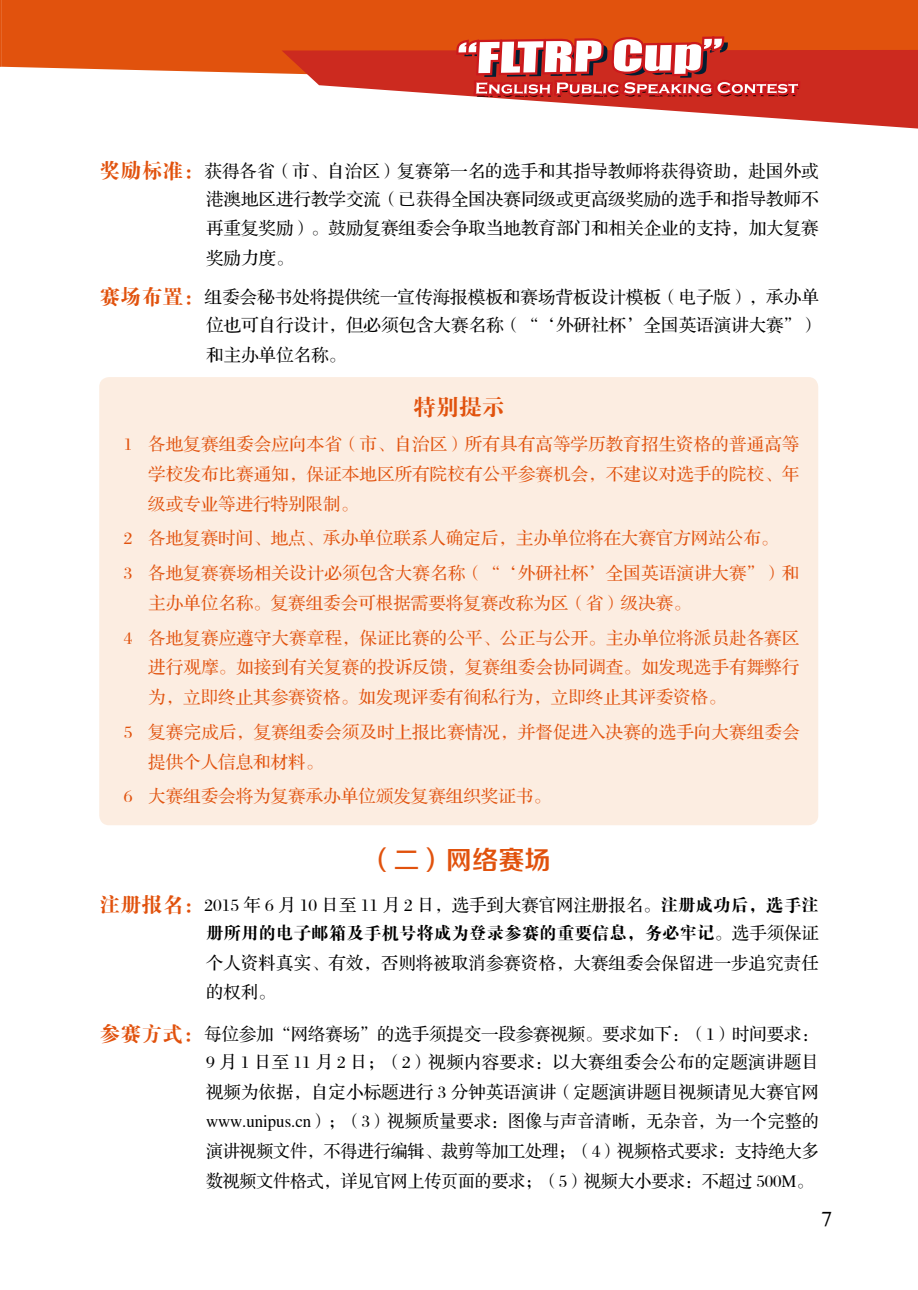
<style>
.page{position:relative;width:918px;height:1290px;background:#fff}
.page>*{position:absolute;margin:0;border:0;box-sizing:border-box;transform-origin:0 0}
.t1{font:26.25px "FZZZHONGJW GB1 0";color:#e1520d}
.t2{font:22.75px "FZDBSJW GB1 0";color:#e1520d}
.t3{font:21px "Bangla MN";color:#000}
.t4{font:17.5px/29.8px "FZS3 JW GB1 0";color:#000;text-align:right}
.t5{font:17.5px/29.8px "FZS3 JW GB1 0";letter-spacing:.005em;color:#e1520d}
.t6{font:17.5px "FZDBSJW GB1 0";color:#000}
.s1{font-family:"FZDBSJW GB1 0";font-size:21px;color:#e1520d}
.s2{font-family:"FZDBSJW GB1 0"}
.s3{font-family:"FZS3 JW GB1 0"}
</style>
<div class="page">
<div style="left:2px;top:0;width:916px;height:74px;background:#e1520d"></div>
<svg style="left:0;top:0;width:2px;height:67px"></svg>
<svg style="left:282px;top:50px;width:636px;height:79px;fill:#cc2a1f"></svg>
<svg style="left:454px;top:0;width:350px;height:129px"></svg>
<div style="left:99px;top:377px;width:719px;height:448px;background:#fcede1;border-radius:10px"></div>
<p class="t4" style="left:99px;top:158px;width:721px;line-height:28px"><span class="s1">奖励标准：</span>获得各省（市、自治区）复赛第一名的选手和其指导教师将获得资助，赴国外或港澳地区进行教学交流（已获得全国决赛同级或更高级奖励的选手和指导教师不</p>
<p class="t4" style="left:206px;top:214px;width:614px;text-align:left">再重复奖励）。鼓励复赛组委会争取当地教育部门和相关企业的支持，加大复赛奖励力度。</p>
<p class="t4" style="left:99px;top:284px;width:721px;line-height:28px"><span class="s1">赛场布置：</span>组委会秘书处将提供统一宣传海报模板和赛场背板设计模板（电子版），承办单位也可自行设计，但必须包含大赛名称（“‘外研社杯’全国英语演讲大赛”）</p>
<p class="t4" style="left:206px;top:341px;width:141px">和主办单位名称。</p>
<h2 class="t2" style="left:413px;top:395px;width:93px">特别提示</h2>
<p class="t5" style="left:148px;top:430px;width:653px;text-align:justify;text-indent:-24px">1 各地复赛组委会应向本省（市、自治区）所有具有高等学历教育招生资格的普通高等学校发布比赛通知，保证本地区所有院校有公平参赛机会，不建议对选手的院校、年级或专业等进行特别限制。</p>
<p class="t5" style="left:124px;top:522px;width:677px;line-height:34.6px">2 各地复赛时间、地点、承办单位联系人确定后，主办单位将在大赛官方网站公布。<br>3 各地复赛赛场相关设计必须包含大赛名称（“‘外研社杯’全国英语演讲大赛”）和</p>
<p class="t5" style="left:124px;top:586px;width:677px;line-height:34.6px;text-indent:24px">主办单位名称。复赛组委会可根据需要将复赛改称为区（省）级决赛。<br>4 各地复赛应遵守大赛章程，保证比赛的公平、公正与公开。主办单位将派员赴各赛区</p>
<p class="t5" style="left:148px;top:653px;width:652px">进行观摩。如接到有关复赛的投诉反馈，复赛组委会协同调查。如发现选手有舞弊行为，立即终止其参赛资格。如发现评委有徇私行为，立即终止其评委资格。</p>
<p class="t5" style="left:148px;top:718px;width:653px;text-indent:-24px">5 复赛完成后，复赛组委会须及时上报比赛情况，并督促进入决赛的选手向大赛组委会提供个人信息和材料。</p>
<p class="t5" style="left:124px;top:782px;width:428px">6 大赛组委会将为复赛承办单位颁发复赛组织奖证书。</p>
<h1 class="t1" style="left:367px;top:846px;width:185px">（二）网络赛场</h1>
<p class="t4" style="left:99px;top:891px;width:721px"><span class="s1">注册报名：</span>2015 年 6 月 10 日至 11 月 2 日，选手到大赛官网注册报名。<span class="s2">注册成功后，选手注</span></p>
<p class="t6" style="left:206px;top:923px;width:614px">册所用的电子邮箱及手机号将成为登录参赛的重要信息，务必牢记<span class="s3">。选手须保证</span></p>
<p class="t4" style="left:206px;top:948px;width:614px;text-align:left">个人资料真实、有效，否则将被取消参赛资格，大赛组委会保留进一步追究责任的权利。</p>
<p class="t4" style="left:99px;top:1021px;width:721px;line-height:28px"><span class="s1">参赛方式：</span>每位参加“网络赛场”的选手须提交一段参赛视频。要求如下：（1）时间要求：<br>9 月 1 日至 11 月 2 日；（2）视频内容要求：以大赛组委会公布的定题演讲题目</p>
<p class="t4" style="left:206px;top:1077px;width:614px;text-align:justify">视频为依据，自定小标题进行 3 分钟英语演讲（定题演讲题目视频请见大赛官网www.unipus.cn）；（3）视频质量要求：图像与声音清晰，无杂音，为一个完整的演讲视频文件，不得进行编辑、裁剪等加工处理；（4）视频格式要求：支持绝大多数视频文件格式，详见官网上传页面的要求；（5）视频大小要求：不超过 500M。</p>
<p class="t3" style="left:820px;top:1204px;width:14px">7</p>
</div>
